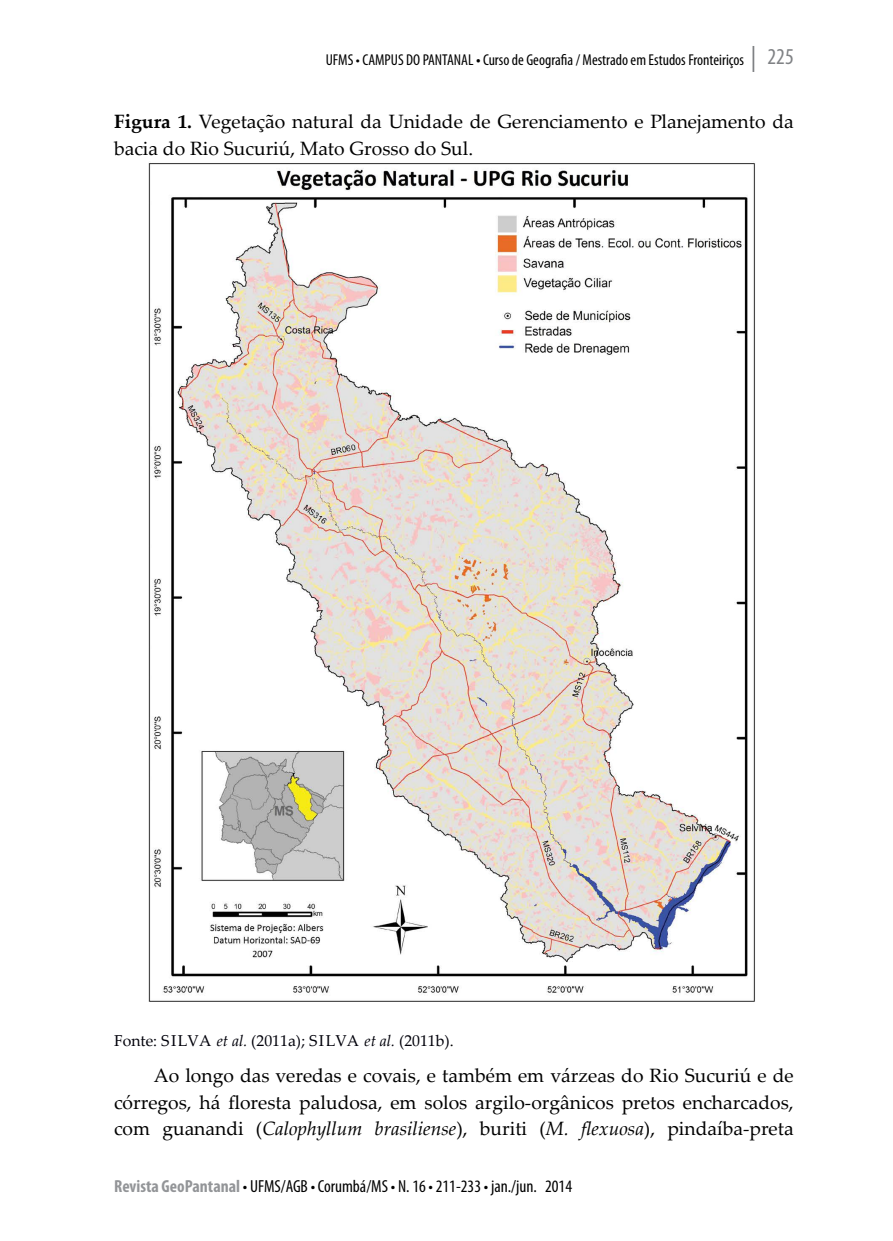
<style>
.page{position:relative;width:893px;height:1241px;background:#fff}
.page>*{position:absolute;margin:0;border:0;box-sizing:border-box;transform-origin:0 0}
.t1{font:19.25px/26.2px "Palatino Linotype";color:#000}
.t2{font:condensed 17.5px "Myriad Pro";color:#000}
.t3{font:condensed 15.75px "Myriad Pro";color:#000}
.t4{font:15.75px "Palatino Linotype";color:#00000a}
.s1{font-weight:700}
.s2{font-size:22.75px;color:#808285}
.s3{font-style:italic}
.s4{color:#000}
.s5{font-weight:700;color:#939598}
</style>
<div class="page">
<img style="left:148px;top:163px;width:607px;height:839px">
<hr style="left:752px;top:46px;width:2px;height:26px;background:#808285">
<p class="t3" style="left:326px;top:51px;width:469px">UFMS • CAMPUS DO PANTANAL <span class="s1">•</span> Curso de Geografia / Mestrado em Estudos Fronteiriços <span class="s2">225</span></p>
<p class="t1" style="left:114px;top:108px;width:681px"><span class="s1">Figura 1.</span> Vegetação natural da Unidade de Gerenciamento e Planejamento da bacia do Rio Sucuriú, Mato Grosso do Sul.</p>
<p class="t4" style="left:114px;top:1029px;width:68px">Fonte: Silva</p>
<p class="t4" style="left:217px;top:1029px;width:113px"><span class="s3">et al.</span> (2011a); Silva</p>
<p class="t4" style="left:365px;top:1029px;width:91px"><span class="s3">et al.</span> (2011b)<span class="s4">.</span></p>
<p class="t1" style="left:114px;top:1061px;width:681px;text-align:justify;text-indent:40px">Ao longo das veredas e covais, e também em várzeas do Rio Sucuriú e de córregos, há floresta paludosa, em solos argilo-orgânicos pretos encharcados, com guanandi (<span class="s3">Calophyllum brasiliense</span>), buriti (<span class="s3">M. flexuosa</span>), pindaíba-preta</p>
<p class="t2" style="left:114px;top:1176px;width:459px"><span class="s5">Revista GeoPantanal</span> • UFMS/AGB • Corumbá/MS • N. 16 • 211-233 • jan./jun. 2014</p>
</div>
